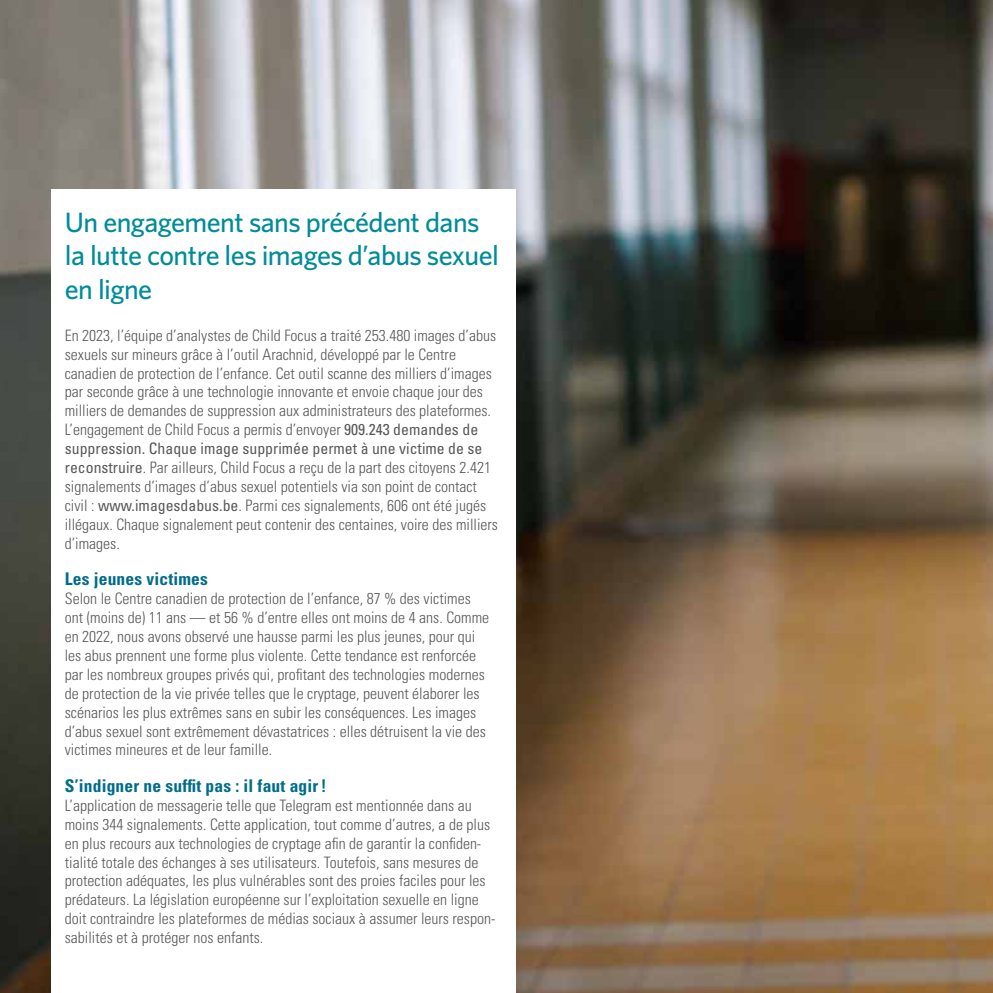
<style>
.page{position:relative;width:993px;height:993px;background:#fff}
.page>*{position:absolute;margin:0;border:0;box-sizing:border-box;transform-origin:0 0}
.t1{font:500 28px/33.6px "Whitney";letter-spacing:-.02em;color:#008c99}
.t2{font:700 condensed 17.5px "Univers LT Std";letter-spacing:.01em;color:#006d89}
.t3{font:300 condensed 15.75px/18.9px "Univers LT Std";color:#58595b}
.s1{font-weight:400}
</style>
<div class="page">
<img style="left:0;top:0;width:992px;height:992px">
<div style="left:51px;top:189px;width:464px;height:803px;background:#fff"></div>
<h1 class="t1" style="left:65px;top:205px;width:435px">Un engagement sans précédent dans la lutte contre les images d’abus sexuel en ligne</h1>
<p class="t3" style="left:65px;top:325px;width:434px">En 2023, l’équipe d’analystes de Child Focus a traité 253.480 images d’abus sexuels sur mineurs grâce à l’outil Arachnid, développé par le Centre canadien de protection de l’enfance. Cet outil scanne des milliers d’images par seconde grâce à une technologie innovante et envoie chaque jour des milliers de demandes de suppression aux administrateurs des plateformes.<br>L’engagement de Child Focus a permis d’envoyer <span class="s1">909.243 demandes de suppression. Chaque image supprimée permet à une victime de se reconstruire</span>. Par ailleurs, Child Focus a reçu de la part des citoyens 2.421 signalements d’images d’abus sexuel potentiels via son point de contact civil : <span class="s1">www.imagesdabus.be</span>. Parmi ces signalements, 606 ont été jugés illégaux. Chaque signalement peut contenir des centaines, voire des milliers d’images.</p>
<p class="t2" style="left:65px;top:568px;width:145px">Les jeunes victimes</p>
<p class="t3" style="left:65px;top:589px;width:426px">Selon le Centre canadien de protection de l’enfance, 87 % des victimes ont (moins de) 11 ans — et 56 % d’entre elles ont moins de 4 ans. Comme en 2022, nous avons observé une hausse parmi les plus jeunes, pour qui les abus prennent une forme plus violente. Cette tendance est renforcée par les nombreux groupes privés qui, profitant des technologies modernes de protection de la vie privée telles que le cryptage, peuvent élaborer les scénarios les plus extrêmes sans en subir les conséquences. Les images d’abus sexuel sont extrêmement dévastatrices : elles détruisent la vie des victimes mineures et de leur famille.</p>
<p class="t2" style="left:65px;top:774px;width:263px">S’indigner ne suffit pas : il faut agir!</p>
<p class="t3" style="left:65px;top:795px;width:432px">L’application de messagerie telle que Telegram est mentionnée dans au moins 344 signalements. Cette application, tout comme d’autres, a de plus en plus recours aux technologies de cryptage afin de garantir la confiden&shy;tialité totale des échanges à ses utilisateurs. Toutefois, sans mesures de protection adéquates, les plus vulnérables sont des proies faciles pour les prédateurs. La législation européenne sur l’exploitation sexuelle en ligne doit contraindre les plateformes de médias sociaux à assumer leurs respon&shy;sabilités et à protéger nos enfants.</p>
</div>
